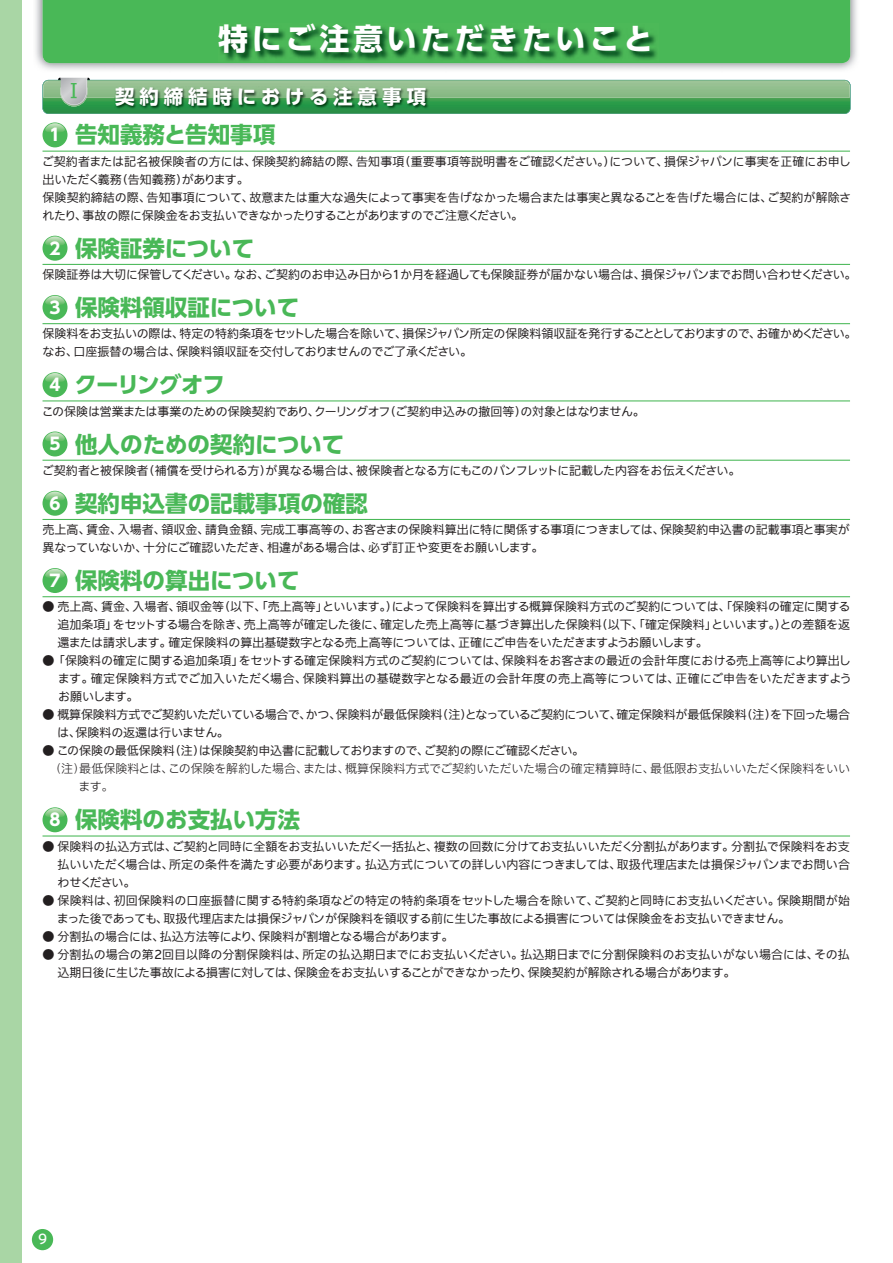
<style>
.page{position:relative;width:893px;height:1263px;background:#fff}
.page>*{position:absolute;margin:0;border:0;box-sizing:border-box;transform-origin:0 0}
.t1{font:700 30px "UD Shin Go Pro";letter-spacing:.125em;color:#fff}
.t2{font:700 22.5px "UD Shin Go Pro";color:#49b857}
.t3{font:700 22.5px "UD Shin Go Pro";letter-spacing:-.04em;color:#49b857}
.t4{font:700 19.5px "UD Shin Go Pro";letter-spacing:.25em;color:#fff}
.t5{font:500 19.5px "Iwa UCDA Goth Std";color:#49b857}
.t6{font:500 13.5px "Iwa UCDA Goth Std";color:#fff}
.t7{font:100 12px/18px "Iwa UCDA Goth Std";letter-spacing:-.015em;color:#231f20}
.t8{font:300 12px/18px "Iwa UCDA Goth Std";letter-spacing:.005em;color:#231f20}
.t9{font:100 12px "Iwa UCDA Goth Std";letter-spacing:-.035em;color:#231f20}
.s1{font-size:16.65px;color:#fff}
</style>
<div class="page">
<div style="left:0;top:0;width:21px;height:1263px;background:#a9d6a5"></div>
<img style="left:35px;top:0;width:822px;height:70px">
<div style="left:43px;top:0;width:807px;height:63px;background:#49b857"></div>
<hr style="left:43px;top:151px;width:807px;height:1px;background:#49b857">
<hr style="left:43px;top:264px;width:807px;height:1px;background:#49b857">
<hr style="left:43px;top:323px;width:807px;height:1px;background:#49b857">
<hr style="left:43px;top:400px;width:807px;height:1px;background:#49b857">
<hr style="left:43px;top:460px;width:807px;height:1px;background:#49b857">
<hr style="left:43px;top:519px;width:807px;height:1px;background:#49b857">
<hr style="left:43px;top:596px;width:807px;height:1px;background:#49b857">
<hr style="left:43px;top:835px;width:807px;height:1px;background:#49b857">
<svg style="left:43px;top:78px;width:807px;height:36px;background:#70b17b"></svg>
<img style="left:115px;top:86px;width:314px;height:24px">
<div style="left:43px;top:122px;width:25px;height:25px;background:#49b857;border-radius:50%"></div>
<svg style="left:45px;top:123px;width:20px;height:9px"></svg>
<div style="left:43px;top:236px;width:25px;height:25px;background:#49b857;border-radius:50%"></div>
<svg style="left:45px;top:236px;width:20px;height:9px"></svg>
<div style="left:43px;top:295px;width:25px;height:25px;background:#49b857;border-radius:50%"></div>
<svg style="left:45px;top:296px;width:20px;height:9px"></svg>
<div style="left:43px;top:372px;width:25px;height:25px;background:#49b857;border-radius:50%"></div>
<svg style="left:45px;top:373px;width:20px;height:9px"></svg>
<div style="left:43px;top:431px;width:25px;height:25px;background:#49b857;border-radius:50%"></div>
<svg style="left:45px;top:432px;width:20px;height:9px"></svg>
<div style="left:43px;top:491px;width:25px;height:25px;background:#49b857;border-radius:50%"></div>
<svg style="left:45px;top:491px;width:20px;height:10px"></svg>
<div style="left:43px;top:568px;width:25px;height:25px;background:#49b857;border-radius:50%"></div>
<svg style="left:45px;top:569px;width:20px;height:9px"></svg>
<div style="left:43px;top:807px;width:25px;height:25px;background:#49b857;border-radius:50%"></div>
<svg style="left:45px;top:808px;width:20px;height:9px"></svg>
<img style="left:219px;top:24px;width:439px;height:38px">
<div style="left:32px;top:1229px;width:21px;height:21px;background:#49b857;border-radius:50%"></div>
<h1 class="t1" style="left:218px;top:14px;width:437px">特にご注意いただきたいこと</h1>
<h3 class="t5" style="left:64px;top:77px;width:21px">Ⅰ</h3>
<h3 class="t4" style="left:115px;top:81px;width:312px">契約締結時における注意事項</h3>
<h2 class="t2" style="left:50px;top:117px;width:227px"><span class="s1">1</span> 告知義務と告知事項</h2>
<p class="t7" style="left:42px;top:151px;width:811px">ご契約者または記名被保険者の方には、保険契約締結の際、告知事項（重要事項等説明書をご確認ください。）について、損保ジャパンに事実を正確にお申し出いただく義務（告知義務）があります。<br>保険契約締結の際、告知事項について、故意または重大な過失によって事実を告げなかった場合または事実と異なることを告げた場合には、ご契約が解除されたり、事故の際に保険金をお支払いできなかったりすることがありますのでご注意ください。</p>
<h2 class="t2" style="left:50px;top:230px;width:206px"><span class="s1">2</span> 保険証券について</h2>
<p class="t7" style="left:43px;top:265px;width:816px">保険証券は大切に保管してください。なお、ご契約のお申込み日から1か月を経過しても保険証券が届かない場合は、損保ジャパンまでお問い合わせください。</p>
<h2 class="t2" style="left:50px;top:289px;width:251px"><span class="s1">3</span> 保険料領収証について</h2>
<p class="t7" style="left:42px;top:324px;width:816px">保険料をお支払いの際は、特定の特約条項をセットした場合を除いて、損保ジャパン所定の保険料領収証を発行することとしておりますので、お確かめください。なお、口座振替の場合は、保険料領収証を交付しておりませんのでご了承ください。</p>
<h2 class="t3" style="left:50px;top:366px;width:177px"><span class="s1">4</span> クーリングオフ</h2>
<p class="t7" style="left:42px;top:401px;width:605px">この保険は営業または事業のための保険契約であり、クーリングオフ（ご契約申込みの撤回等）の対象とはなりません。</p>
<h2 class="t2" style="left:50px;top:426px;width:296px"><span class="s1">5</span> 他人のための契約について</h2>
<p class="t9" style="left:42px;top:462px;width:700px">ご契約者と被保険者（補償を受けられる方）が異なる場合は、被保険者となる方にもこのパンフレットに記載した内容をお伝えください。</p>
<h2 class="t2" style="left:50px;top:485px;width:320px"><span class="s1">6</span> 契約申込書の記載事項の確認</h2>
<p class="t7" style="left:43px;top:520px;width:809px">売上高、賃金、入場者、領収金、請負金額、完成工事高等の、お客さまの保険料算出に特に関係する事項につきましては、保険契約申込書の記載事項と事実が異なっていないか、十分にご確認いただき、相違がある場合は、必ず訂正や変更をお願いします。</p>
<h2 class="t2" style="left:50px;top:562px;width:251px"><span class="s1">7</span> 保険料の算出について</h2>
<p class="t7" style="left:58px;top:597px;width:794px;text-align:justify;text-indent:-15px">● 売上高、賃金、入場者、領収金等（以下、「売上高等」といいます。）によって保険料を算出する概算保険料方式のご契約については、「保険料の確定に関する追加条項」をセットする場合を除き、売上高等が確定した後に、確定した売上高等に基づき算出した保険料（以下、「確定保険料」といいます。）との差額を返還または請求します。確定保険料の算出基礎数字となる売上高等については、正確にご申告をいただきますようお願いします。</p>
<p class="t7" style="left:58px;top:651px;width:795px;text-align:justify;text-indent:-15px">●「保険料の確定に関する追加条項」をセットする確定保険料方式のご契約については、保険料をお客さまの最近の会計年度における売上高等により算出します。確定保険料方式でご加入いただく場合、保険料算出の基礎数字となる最近の会計年度の売上高等については、正確にご申告をいただきますようお願いします。</p>
<p class="t7" style="left:57px;top:705px;width:794px;text-indent:-15px">● 概算保険料方式でご契約いただいている場合で、かつ、保険料が最低保険料（注）となっているご契約について、確定保険料が最低保険料（注）を下回った場合は、保険料の返還は行いません。</p>
<p class="t7" style="left:43px;top:741px;width:543px">● この保険の最低保険料（注）は保険契約申込書に記載しておりますので、ご契約の際にご確認ください。</p>
<p class="t8" style="left:79px;top:759px;width:773px;text-indent:-29px">（注）最低保険料とは、この保険を解約した場合、または、概算保険料方式でご契約いただいた場合の確定精算時に、最低限お支払いいただく保険料をいいます。</p>
<h2 class="t2" style="left:50px;top:801px;width:252px"><span class="s1">8</span> 保険料のお支払い方法</h2>
<p class="t7" style="left:58px;top:836px;width:794px;text-align:justify;text-indent:-15px">● 保険料の払込方式は、ご契約と同時に全額をお支払いいただく一括払と、複数の回数に分けてお支払いいただく分割払があります。分割払で保険料をお支払いいただく場合は、所定の条件を満たす必要があります。払込方式についての詳しい内容につきましては、取扱代理店または損保ジャパンまでお問い合わせください。</p>
<p class="t7" style="left:57px;top:890px;width:795px;text-indent:-14px">● 保険料は、初回保険料の口座振替に関する特約条項などの特定の特約条項をセットした場合を除いて、ご契約と同時にお支払いください。保険期間が始まった後であっても、取扱代理店または損保ジャパンが保険料を領収する前に生じた事故による損害については保険金をお支払いできません。</p>
<p class="t7" style="left:43px;top:926px;width:413px">● 分割払の場合には、払込方法等により、保険料が割増となる場合があります。</p>
<p class="t7" style="left:58px;top:944px;width:794px;text-indent:-15px">● 分割払の場合の第2回目以降の分割保険料は、所定の払込期日までにお支払いください。払込期日までに分割保険料のお支払いがない場合には、その払込期日後に生じた事故による損害に対しては、保険金をお支払いすることができなかったり、保険契約が解除される場合があります。</p>
<p class="t6" style="left:38px;top:1229px;width:11px">9</p>
</div>
